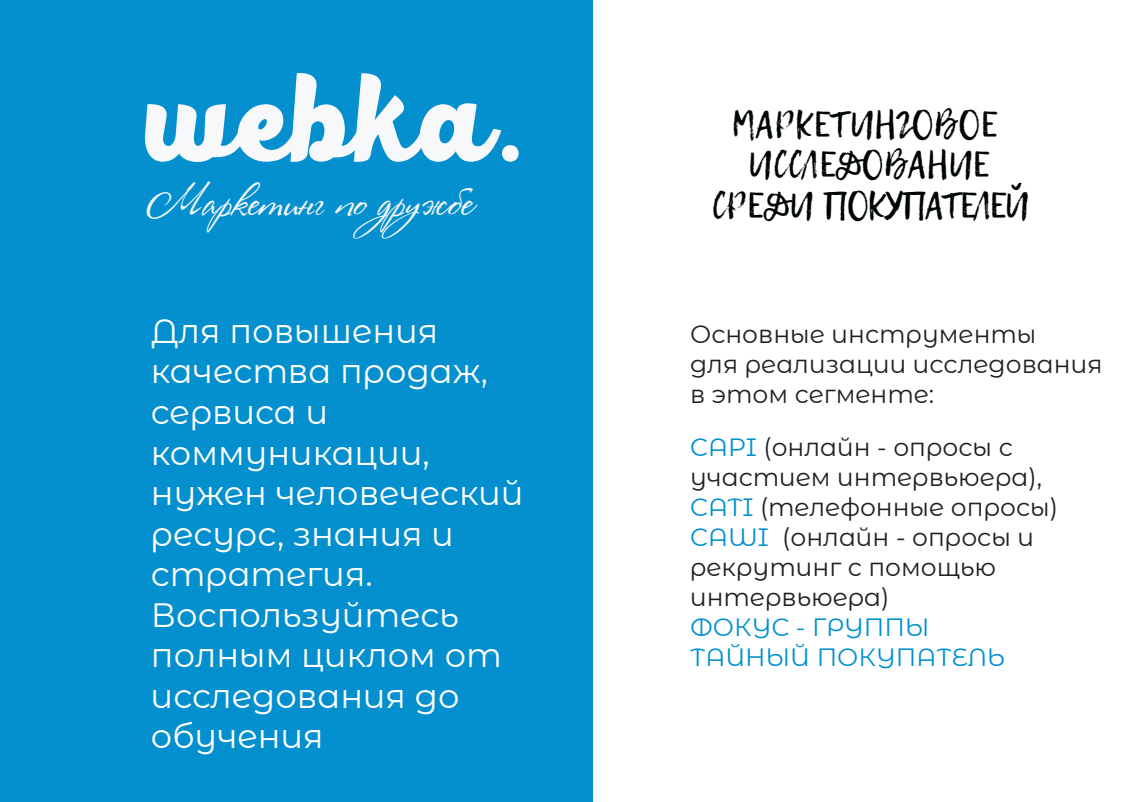
<style>
.page{position:relative;width:1135px;height:802px;background:#fff}
.page>*{position:absolute;margin:0;border:0;box-sizing:border-box;transform-origin:0 0}
.t1{font:125px "Black Fat";color:#f7f8f9}
.t2{font:42px "Rosa Marena";color:#f7f8f9}
.t3{font:33.75px/40.5px "Montserrat Alternates";color:#fff}
.t4{font:33.75px/40.5px "Lemon Tuesday";color:#000507;text-align:center}
.t5{font:25px/30px "Montserrat Alternates";color:#241f20}
.t6{font:25px/30px "Montserrat Alternates";color:#0090cf}
.s1{color:#0090cf}
</style>
<div class="page">
<div style="left:0;top:0;width:592px;height:802px;background:#048fce"></div>
<h1 class="t1" style="left:147px;top:42px;width:384px">webka.</h1>
<h2 class="t2" style="left:147px;top:176px;width:327px">Маркетинг по дружбе</h2>
<h3 class="t3" style="left:151px;top:309px;width:374px">Для повышения качества продаж, сервиса и коммуникации, нужен человеческий ресурс, знания и стратегия.<br>Воспользуйтесь полным циклом от исследования до обучения</h3>
<h3 class="t4" style="left:712px;top:104px;width:319px">МАРКЕТИНГОВОЕ<br>ИССЛЕДОВАНИЕ<br>СРЕДИ ПОКУПАТЕЛЕЙ</h3>
<p class="t5" style="left:690px;top:318px;width:414px">Основные инструменты<br>для реализации исследования в этом сегменте:</p>
<p class="t5" style="left:690px;top:431px;width:369px"><span class="s1">CAPI</span> (онлайн - опросы с участием интервьюера),<br><span class="s1">CATI</span> (телефонные опросы)<br><span class="s1">CAWI</span> (онлайн - опросы и рекрутинг с помощью интервьюера)</p>
<p class="t6" style="left:690px;top:611px;width:317px">ФОКУС - ГРУППЫ<br>ТАЙНЫЙ ПОКУПАТЕЛЬ</p>
</div>
